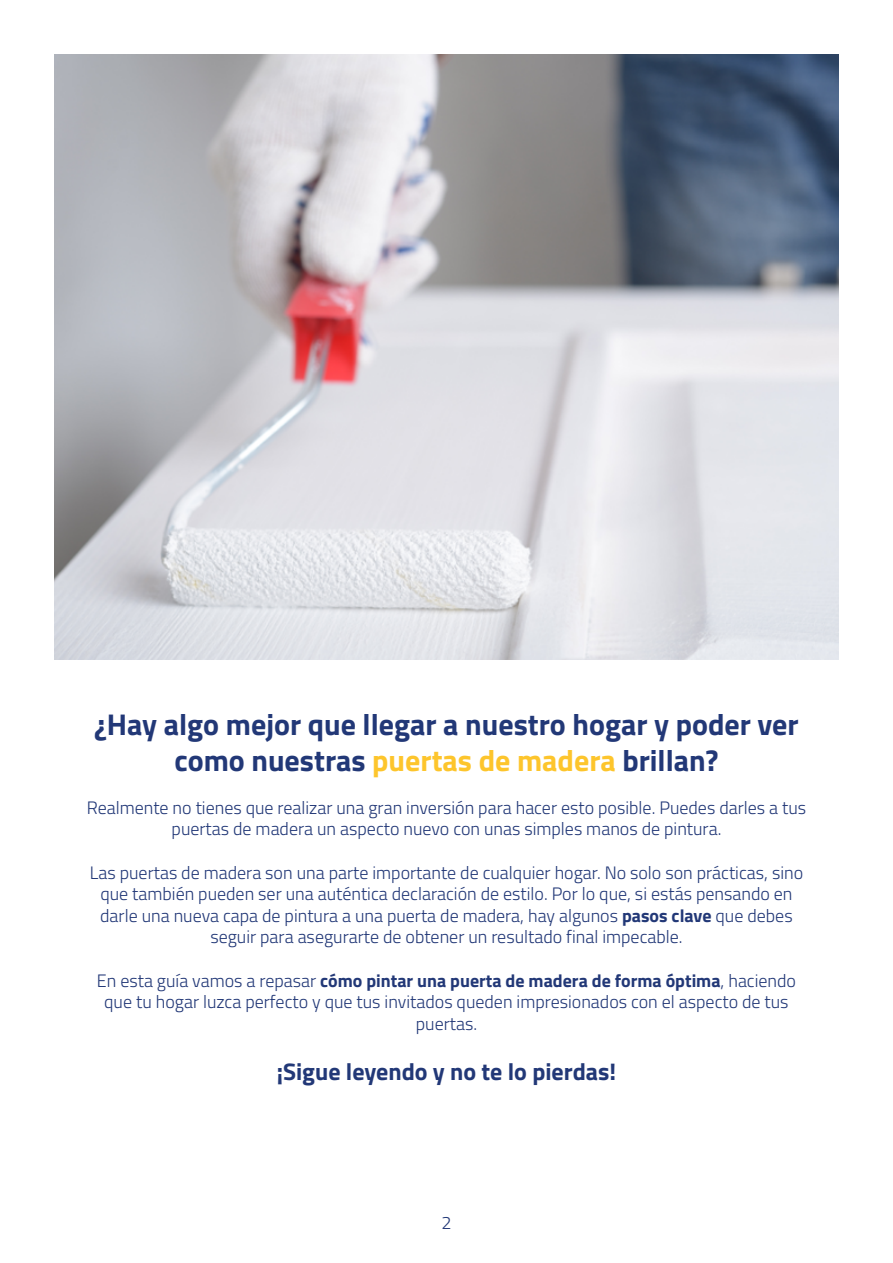
<style>
.page{position:relative;width:893px;height:1263px;background:#fff}
.page>*{position:absolute;margin:0;border:0;box-sizing:border-box;transform-origin:0 0}
.t1{font:700 30px/36px "Titillium Web";color:#223877;text-align:center}
.t2{font:700 24px "Titillium Web";color:#223877}
.t3{font:300 18px/21.6px "Titillium Web";color:#223877;text-align:center}
.s1{color:#fdc52c}
.s2{font-weight:700}
</style>
<div class="page">
<img style="left:54px;top:54px;width:785px;height:605px">
<h1 class="t1" style="left:94px;top:704px;width:706px">¿Hay algo mejor que llegar a nuestro hogar y poder ver como nuestras <span class="s1">puertas de madera</span> brillan?</h1>
<p class="t3" style="left:87px;top:796px;width:721px">Realmente no tienes que realizar una gran inversión para hacer esto posible. Puedes darles a tus puertas de madera un aspecto nuevo con unas simples manos de pintura.</p>
<p class="t3" style="left:90px;top:861px;width:715px">Las puertas de madera son una parte importante de cualquier hogar. No solo son prácticas, sino que también pueden ser una auténtica declaración de estilo. Por lo que, si estás pensando en darle una nueva capa de pintura a una puerta de madera, hay algunos <span class="s2">pasos clave</span> que debes seguir para asegurarte de obtener un resultado final impecable.</p>
<p class="t3" style="left:97px;top:969px;width:701px">En esta guía vamos a repasar <span class="s2">cómo pintar una puerta de madera de forma óptima</span>, haciendo que tu hogar luzca perfecto y que tus invitados queden impresionados con el aspecto de tus puertas.</p>
<h2 class="t2" style="left:277px;top:1053px;width:341px">¡Sigue leyendo y no te lo pierdas!</h2>
<p class="t3" style="left:441px;top:1211px;width:12px">2</p>
</div>
